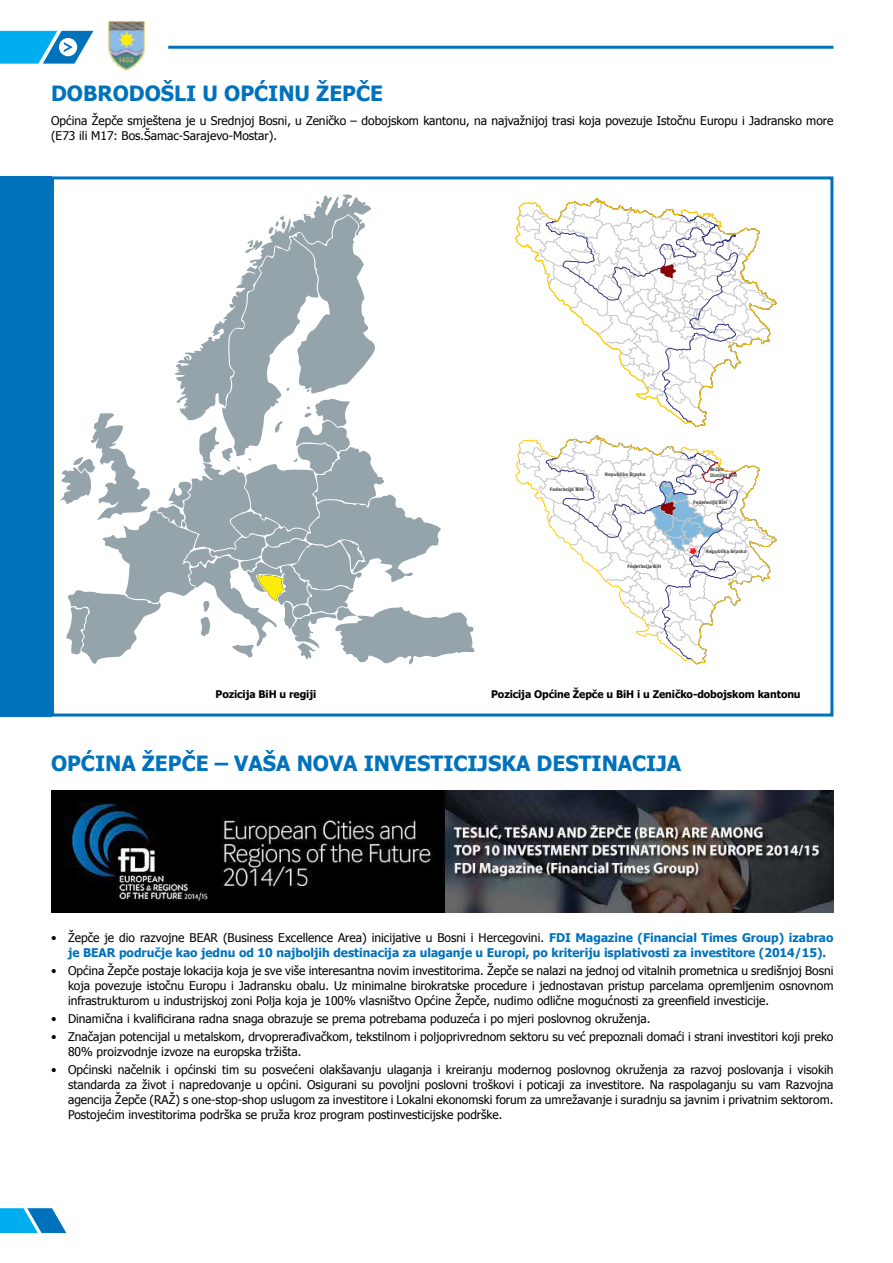
<style>
.page{position:relative;width:893px;height:1263px;background:#fff}
.page>*{position:absolute;margin:0;border:0;box-sizing:border-box;transform-origin:0 0}
.t1{font:700 21px "Tahoma";color:#0072bc}
.t2{font:12px/15px "Tahoma";color:#000}
.t3{font:700 12px/15px "Tahoma";color:#0072bc}
.t4{font:700 10.5px "Tahoma";letter-spacing:-.01em;color:#000}
.t5{font:700 4.65px/5.6px "Tahoma";color:#4d4d4f}
.s1{font-weight:400;color:#000}
</style>
<div class="page">
<svg style="left:0;top:1208px;width:66px;height:25px"></svg>
<svg style="left:0;top:31px;width:93px;height:33px"></svg>
<hr style="left:168px;top:46px;width:665px;height:3px;background:#0072bc">
<img style="left:108px;top:21px;width:37px;height:49px">
<div style="left:0;top:176px;width:51px;height:540px;background:#0072bc"></div>
<div style="left:51px;top:176px;width:782px;height:540px;border:3px solid #0072bc"></div>
<svg style="left:515px;top:198px;width:262px;height:229px"></svg>
<svg style="left:518px;top:435px;width:259px;height:229px"></svg>
<svg style="left:60px;top:194px;width:415px;height:471px"></svg>
<svg style="left:257px;top:574px;width:28px;height:28px"></svg>
<img style="left:51px;top:790px;width:782px;height:123px">
<h1 class="t1" style="left:51px;top:79px;width:293px">Dobrodošli u općin u Žepče</h1>
<p class="t2" style="left:51px;top:113px;width:784px">Općina Žepče smještena je u Srednjoj Bosni, u Zeničko – dobojskom kantonu, na najvažnijoj trasi koja povezuje Istočnu Europu i Jadransko more (E73 ili M17: Bos.Šamac-Sarajevo-Mostar).</p>
<p class="t5" style="left:550px;top:486px;width:35px">Federacija BiH</p>
<p class="t5" style="left:605px;top:471px;width:42px">Republika Srpska</p>
<p class="t5" style="left:627px;top:563px;width:35px">Federacija BiH</p>
<p class="t5" style="left:710px;top:467px;width:29px">Brčko<br>Distrikt BiH</p>
<p class="t5" style="left:693px;top:499px;width:35px">Federacija BiH</p>
<p class="t5" style="left:706px;top:549px;width:42px">Republika Srpska</p>
<p class="t4" style="left:216px;top:687px;width:102px">Pozicija BiH u regiji</p>
<p class="t4" style="left:491px;top:687px;width:311px">Pozicija Općine Žepče u BiH i u Zeničko-dobojskom kantonu</p>
<h1 class="t1" style="left:51px;top:748px;width:59px">Općina</h1>
<h1 class="t1" style="left:142px;top:748px;width:27px">Žepče</h1>
<h1 class="t1" style="left:215px;top:748px;width:163px">– Vaša nova investicijska</h1>
<h1 class="t1" style="left:537px;top:748px;width:15px">destinacija</h1>
<p class="t3" style="left:68px;top:929px;width:767px;text-indent:-17px"><span class="s1">• Žepče je dio razvojne BEAR (Business Excellence Area) inicijative u Bosni i Hercegovini.</span> FDI Magazine (Financial Times Group) izabrao je BEAR područje kao jednu od 10 najboljih destinacija za ulaganje u Europi, po kriteriju isplativosti za investitore (2014/15).</p>
<p class="t2" style="left:68px;top:962px;width:767px;text-align:justify;text-indent:-17px">• Općina Žepče postaje lokacija koja je sve više interesantna novim investitorima. Žepče se nalazi na jednoj od vitalnih prometnica u središnjoj Bosni koja povezuje istočnu Europu i Jadransku obalu. Uz minimalne birokratske procedure i jednostavan pristup parcelama opremljenim osnovnom infrastrukturom u industrijskoj zoni Polja koja je 100% vlasništvo Općine Žepče, nudimo odlične mogućnosti za greenfield investicije.</p>
<p class="t2" style="left:51px;top:1010px;width:601px">• Dinamična i kvalificirana radna snaga obrazuje se prema potrebama poduzeća i po mjeri poslovnog okruženja.</p>
<p class="t2" style="left:68px;top:1028px;width:767px;text-indent:-17px">• Značajan potencijal u metalskom, drvoprerađivačkom, tekstilnom i poljoprivrednom sektoru su već prepoznali domaći i strani investitori koji preko<br>80% proizvodnje izvoze na europska tržišta.</p>
<p class="t2" style="left:68px;top:1061px;width:767px;text-align:justify;text-indent:-17px">• Općinski načelnik i općinski tim su posvećeni olakšavanju ulaganja i kreiranju modernog poslovnog okruženja za razvoj poslovanja i visokih standarda za život i napredovanje u općini. Osigurani su povoljni poslovni troškovi i poticaji za investitore. Na raspolaganju su vam Razvojna agencija Žepče (RAŽ) s one-stop-shop uslugom za investitore i Lokalni ekonomski forum za umrežavanje i suradnju sa javnim i privatnim sektorom.<br>Postojećim investitorima podrška se pruža kroz program postinvesticijske podrške.</p>
</div>
